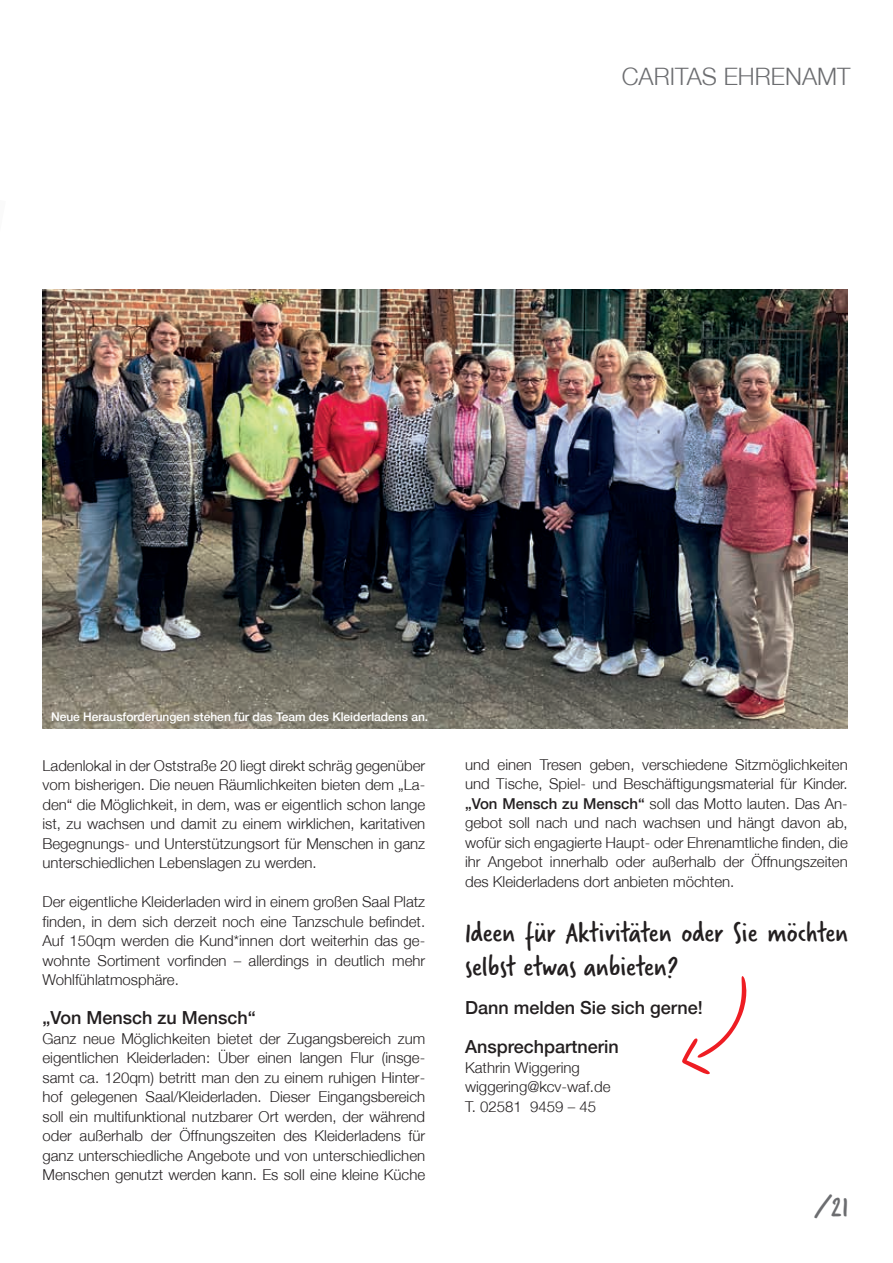
<style>
.page{position:relative;width:893px;height:1263px;background:#fff}
.page>*{position:absolute;margin:0;border:0;box-sizing:border-box;transform-origin:0 0}
.t1{font:30px/34.5px "Verveine";color:#231f20}
.t2{font:30px "Verveine";color:#6c6d70}
.t3{font:300 24px "Helvetica Neue";color:#6c6d70}
.t4{font:500 18px/39px "Helvetica Neue";color:#231f20}
.t5{font:300 15px/19.5px "Helvetica Neue";color:#231f20;text-align:justify}
.t6{font:500 12px "Helvetica Neue";color:#fff}
.s1{font-weight:500}
</style>
<div class="page">
<img style="left:43px;top:289px;width:805px;height:439px">
<svg style="left:682px;top:976px;width:65px;height:98px"></svg>
<h2 class="t3" style="left:622px;top:62px;width:230px">CARITAS EHRENAMT</h2>
<p class="t6" style="left:51px;top:709px;width:379px">Neue Herausforderungen stehen für das Team des Kleiderladens an.</p>
<p class="t5" style="left:43px;top:755px;width:384px">Ladenlokal in der Oststraße 20 liegt direkt schräg gegenüber vom bisherigen. Die neuen Räumlichkeiten bieten dem „La&shy;den“ die Möglichkeit, in dem, was er eigentlich schon lange ist, zu wachsen und damit zu einem wirklichen, karitativen Begegnungs- und Unterstützungsort für Menschen in ganz unterschiedlichen Lebenslagen zu werden.</p>
<p class="t5" style="left:43px;top:892px;width:384px">Der eigentliche Kleiderladen wird in einem großen Saal Platz finden, in dem sich derzeit noch eine Tanzschule befindet.<br>Auf 150qm werden die Kund*innen dort weiterhin das ge&shy;wohnte Sortiment vorfinden – allerdings in deutlich mehr Wohlfühlatmosphäre.</p>
<p class="t4" style="left:43px;top:998px;width:215px">„Von Mensch zu Mensch“</p>
<p class="t5" style="left:43px;top:1028px;width:384px">Ganz neue Möglichkeiten bietet der Zugangsbereich zum eigentlichen Kleiderladen: Über einen langen Flur (insge&shy;samt ca. 120qm) betritt man den zu einem ruhigen Hinter&shy;hof gelegenen Saal/Kleiderladen. Dieser Eingangsbereich soll ein multifunktional nutzbarer Ort werden, der während oder außerhalb der Öffnungszeiten des Kleiderladens für ganz unterschiedliche Angebote und von unterschiedlichen Menschen genutzt werden kann. Es soll eine kleine Küche</p>
<p class="t5" style="left:465px;top:754px;width:384px">und einen Tresen geben, verschiedene Sitzmöglichkeiten und Tische, Spiel- und Beschäftigungsmaterial für Kinder. <span class="s1">„Von Mensch zu Mensch“</span> soll das Motto lauten. Das An&shy;gebot soll nach und nach wachsen und hängt davon ab, wofür sich engagierte Haupt- oder Ehrenamtliche finden, die ihr Angebot innerhalb oder außerhalb der Öffnungszeiten des Kleiderladens dort anbieten möchten.</p>
<h1 class="t1" style="left:465px;top:915px;width:384px">Ideen für Aktivitäten oder Sie möchten selbst etwas anbieten?</h1>
<p class="t4" style="left:465px;top:988px;width:239px">Dann melden Sie sich gerne!<br>Ansprechpartnerin</p>
<p class="t5" style="left:465px;top:1057px;width:147px;text-align:left">Kathrin Wiggering wiggering@kcv-waf.de<br>T. 02581 9459 – 45</p>
<h1 class="t2" style="left:814px;top:1185px;width:36px">/21</h1>
</div>
